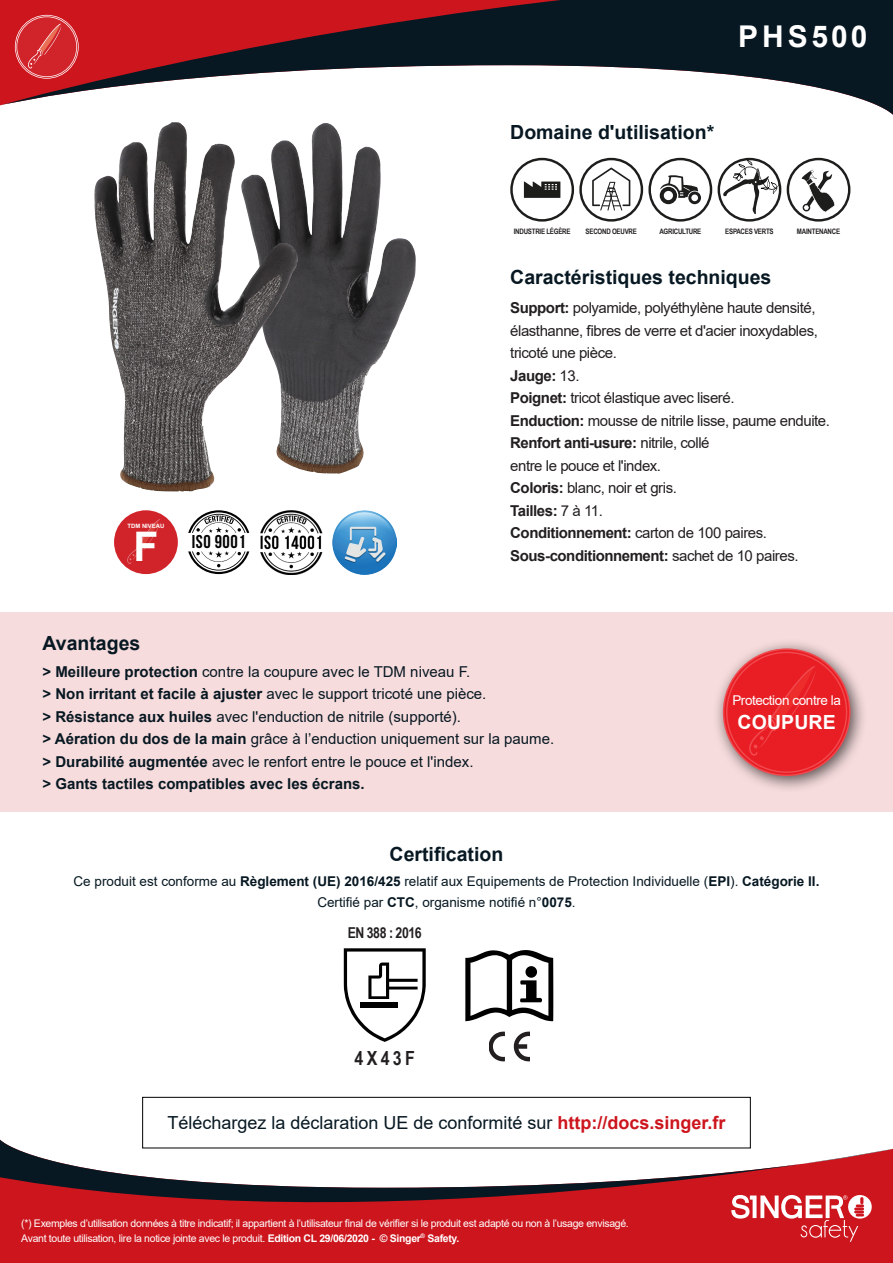
<style>
.page{position:relative;width:893px;height:1263px;background:#fff}
.page>*{position:absolute;margin:0;border:0;box-sizing:border-box;transform-origin:0 0}
.t1{font:700 30px "Arial";letter-spacing:.12em;color:#fff}
.t2{font:700 19.5px "Arial";color:#071822}
.t3{font:700 19.5px "Arial";letter-spacing:.005em;color:#fff}
.t4{font:700 19.5px "Arial Narrow";color:#231f20}
.t5{font:700 18.6px "Bebas Neue";letter-spacing:.03em;color:#000}
.t6{font:18px "Arial";color:#071822}
.t7{font:15px/22.5px "Arial";letter-spacing:-.03em;color:#231f20}
.t8{font:15px "Arial";color:#071822}
.t9{font:700 15px "Arial";letter-spacing:-.03em;color:#231f20}
.t10{font:700 15px "Arial";color:#071822}
.t11{font:700 15px "Arial Narrow";letter-spacing:-.03em;color:#231f20}
.t12{font:13.5px "Arial";color:#071822}
.t13{font:13.5px "Arial";letter-spacing:-.03em;color:#fff}
.t14{font:10.5px/15px "Arial";letter-spacing:-.03em;color:#fff}
.t15{font:700 7.5px "Arial Narrow";letter-spacing:-.03em;color:#231f20}
.t16{font:700 5.85px "Arial";color:#fff}
.s1{font-family:"Arial";font-size:40.8px;color:#fff}
.s2{font-weight:700}
.s3{font-weight:400}
.s4{font-weight:700;color:#cd151d}
</style>
<div class="page">
<svg style="left:0;top:0;width:893px;height:115px"></svg>
<div style="left:0;top:612px;width:893px;height:200px;background:#f7dcdd"></div>
<svg style="left:344px;top:948px;width:82px;height:94px"></svg>
<div style="left:360px;top:1002px;width:37px;height:6px;background:#000"></div>
<svg style="left:465px;top:950px;width:88px;height:71px"></svg>
<div style="left:525px;top:966px;width:12px;height:12px;background:#000;border-radius:50%"></div>
<svg style="left:513px;top:1031px;width:17px;height:30px"></svg>
<svg style="left:489px;top:1031px;width:16px;height:30px"></svg>
<svg style="left:524px;top:181px;width:36px;height:17px"></svg>
<div style="left:510px;top:158px;width:64px;height:64px;border:2px solid #1d1d1b;border-radius:50%"></div>
<div style="left:579px;top:158px;width:64px;height:64px;border:2px solid #1d1d1b;border-radius:50%"></div>
<svg style="left:592px;top:168px;width:38px;height:43px"></svg>
<svg style="left:660px;top:175px;width:41px;height:29px"></svg>
<div style="left:648px;top:158px;width:64px;height:64px;border:2px solid #1d1d1b;border-radius:50%"></div>
<div style="left:718px;top:158px;width:63px;height:64px;border:2px solid #1d1d1b;border-radius:50%"></div>
<svg style="left:723px;top:160px;width:56px;height:54px"></svg>
<div style="left:787px;top:158px;width:63px;height:64px;border:2px solid #1d1d1b;border-radius:50%"></div>
<svg style="left:801px;top:170px;width:34px;height:42px"></svg>
<div style="left:0;top:1250px;width:893px;height:13px;background:#cd151d"></div>
<svg style="left:0;top:1140px;width:893px;height:110px;fill:#cd151d"></svg>
<div style="left:142px;top:1097px;width:608px;height:51px;border:1px solid #000"></div>
<svg style="left:15px;top:15px;width:64px;height:64px;background:#d4353a"></svg>
<div style="left:712px;top:638px;width:155px;height:155px;background:#231f20;opacity:.75"></div>
<svg style="left:723px;top:648px;width:127px;height:128px;background:#e54449"></svg>
<svg style="left:731px;top:1195px;width:141px;height:47px"></svg>
<div style="left:114px;top:510px;width:64px;height:64px;background:#d1232a;border-radius:50%"></div>
<svg style="left:127px;top:519px;width:33px;height:45px"></svg>
<svg style="left:188px;top:510px;width:61px;height:23px"></svg>
<svg style="left:188px;top:551px;width:61px;height:23px"></svg>
<img style="left:260px;top:510px;width:63px;height:64px">
<img style="left:332px;top:510px;width:64px;height:64px">
<img style="left:300px;top:123px;width:116px;height:351px">
<img style="left:94px;top:122px;width:206px;height:369px">
<p class="t16" style="left:128px;top:521px;width:38px">TDM NIVEAU</p>
<p class="t5" style="left:133px;top:532px;width:114px"><span class="s1">F</span> ISO 9001</p>
<p class="t1" style="left:738px;top:16px;width:131px">PHS500</p>
<p class="t2" style="left:510px;top:119px;width:206px">Domaine d'utilisation*</p>
<p class="t15" style="left:514px;top:226px;width:58px">INDUSTRIE LÉGÈRE</p>
<p class="t15" style="left:586px;top:226px;width:53px">SECOND OEUVRE</p>
<p class="t15" style="left:659px;top:226px;width:44px">AGRICULTURE</p>
<p class="t15" style="left:725px;top:226px;width:50px">ESPACES VERTS</p>
<p class="t15" style="left:797px;top:226px;width:45px">MAINTENANCE</p>
<p class="t2" style="left:510px;top:263px;width:263px">Caractéristiques techniques</p>
<p class="t7" style="left:510px;top:297px;width:309px"><span class="s2">Support:</span> polyamide, polyéthylène haute densité, élasthanne, fibres de verre et d'acier inoxydables, tricoté une pièce.</p>
<p class="t9" style="left:510px;top:365px;width:71px">Jauge: <span class="s3">13.</span></p>
<p class="t7" style="left:510px;top:387px;width:226px"><span class="s2">Poignet:</span> tricot élastique avec liseré.</p>
<p class="t7" style="left:510px;top:409px;width:321px"><span class="s2">Enduction:</span> mousse de nitrile lisse, paume enduite.</p>
<p class="t7" style="left:510px;top:432px;width:201px"><span class="s2">Renfort anti-usure:</span> nitrile, collé entre le pouce et l'index.</p>
<p class="t7" style="left:510px;top:477px;width:168px"><span class="s2">Coloris:</span> blanc, noir et gris.</p>
<p class="t9" style="left:510px;top:500px;width:94px">Tailles: <span class="s3">7 à 11.</span></p>
<p class="t7" style="left:510px;top:522px;width:258px"><span class="s2">Conditionnement:</span> carton de 100 paires.</p>
<p class="t9" style="left:510px;top:545px;width:290px">Sous-conditionnement: <span class="s3">sachet de 10 paires.</span></p>
<p class="t2" style="left:43px;top:629px;width:99px">Avantages</p>
<p class="t8" style="left:43px;top:661px;width:429px"><span class="s2">&gt; Meilleure protection</span> contre la coupure avec le TDM niveau F.</p>
<p class="t8" style="left:43px;top:683px;width:445px"><span class="s2">&gt; Non irritant et facile à ajuster</span> avec le support tricoté une pièce.</p>
<p class="t8" style="left:43px;top:706px;width:420px"><span class="s2">&gt; Résistance aux huiles</span> avec l'enduction de nitrile (supporté).</p>
<p class="t8" style="left:43px;top:728px;width:513px"><span class="s2">&gt; Aération du dos de la main</span> grâce à l’enduction uniquement sur la paume.</p>
<p class="t8" style="left:43px;top:751px;width:432px"><span class="s2">&gt; Durabilité augmentée</span> avec le renfort entre le pouce et l'index.</p>
<p class="t10" style="left:43px;top:773px;width:324px">&gt; Gants tactiles compatibles avec les écrans.</p>
<p class="t13" style="left:732px;top:691px;width:110px">Protection contre la</p>
<p class="t3" style="left:738px;top:709px;width:100px">COUPURE</p>
<p class="t2" style="left:390px;top:840px;width:115px">Certification</p>
<p class="t12" style="left:74px;top:872px;width:747px">Ce produit est conforme au <span class="s2">Règlement (UE) 2016/425</span> relatif aux Equipements de Protection Individuelle (<span class="s2">EPI</span>). <span class="s2">Catégorie II.</span></p>
<p class="t12" style="left:317px;top:893px;width:260px">Certifié par <span class="s2">CTC</span>, organisme notifié n°<span class="s2">0075</span>.</p>
<p class="t11" style="left:348px;top:921px;width:75px">EN 388 : 2016</p>
<p class="t4" style="left:355px;top:1043px;width:62px">4 X 4 3 F</p>
<p class="t6" style="left:167px;top:1110px;width:560px">Téléchargez la déclaration UE de conformité sur <span class="s4">http://docs.singer.fr</span></p>
<p class="t14" style="left:21px;top:1215px;width:609px">(*) Exemples d’utilisation données à titre indicatif; il appartient à l’utilisateur final de vérifier si le produit est adapté ou non à l’usage envisagé.<br>Avant toute utilisation, lire la notice jointe avec le produit. <span class="s2">Edition CL 29/06/2020 - © Singer</span><sup>®</sup> <span class="s2">Safety.</span></p>
</div>
